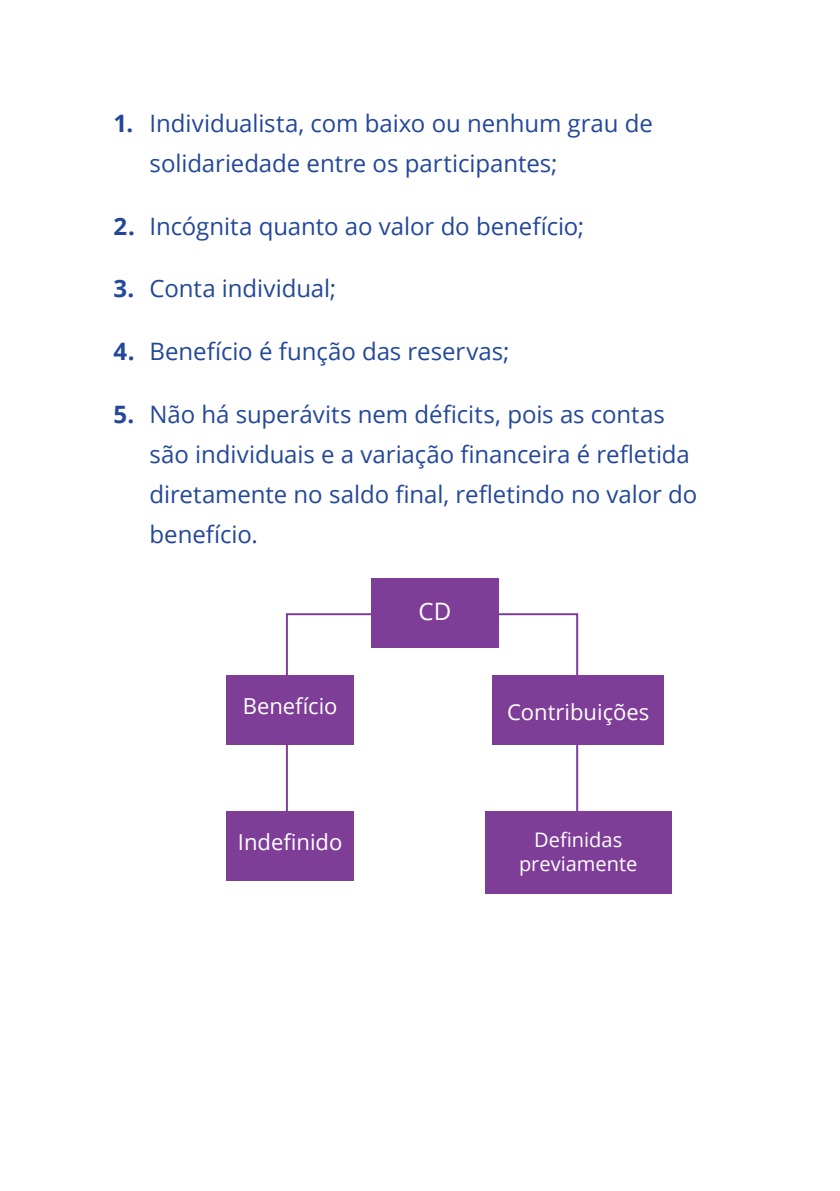
<style>
.page{position:relative;width:840px;height:1191px;background:#fff}
.page>*{position:absolute;margin:0;border:0;box-sizing:border-box;transform-origin:0 0}
.t1{font:24px/40px "Open Sans";letter-spacing:-.005em;color:#23489a}
.t2{font:24px "Open Sans";color:#fff}
.t3{font:22px "Open Sans";color:#fff}
.t4{font:20px/24px "Open Sans";color:#fff;text-align:center}
.s1{font-weight:700}
</style>
<div class="page">
<div style="left:286px;top:613px;width:292px;height:245px;border:2px solid #7e3e98"></div>
<div style="left:371px;top:578px;width:127px;height:70px;background:#7e3e98"></div>
<div style="left:226px;top:675px;width:128px;height:69px;background:#7e3e98"></div>
<div style="left:492px;top:675px;width:171px;height:69px;background:#7e3e98"></div>
<div style="left:226px;top:811px;width:128px;height:69px;background:#7e3e98"></div>
<div style="left:484px;top:811px;width:187px;height:82px;background:#7e3e98"></div>
<p class="t1" style="left:149px;top:102px;width:504px;text-indent:-36px"><span class="s1">1.</span> Individualista, com baixo ou nenhum grau de solidariedade entre os participantes;</p>
<p class="t1" style="left:113px;top:205px;width:472px"><span class="s1">2.</span> Incógnita quanto ao valor do benefício;</p>
<p class="t1" style="left:113px;top:268px;width:224px"><span class="s1">3.</span> Conta individual;</p>
<p class="t1" style="left:113px;top:330px;width:397px"><span class="s1">4.</span> Benefício é função das reservas;</p>
<p class="t1" style="left:149px;top:393px;width:549px;text-indent:-36px"><span class="s1">5.</span> Não há superávits nem déficits, pois as contas são individuais e a variação financeira é refletida diretamente no saldo final, refletindo no valor do benefício.</p>
<p class="t2" style="left:418px;top:594px;width:34px">CD</p>
<p class="t3" style="left:242px;top:690px;width:96px">Benefício</p>
<p class="t3" style="left:507px;top:696px;width:144px">Contribuições</p>
<p class="t3" style="left:238px;top:826px;width:106px">Indefinido</p>
<p class="t4" style="left:518px;top:827px;width:120px">Definidas previamente</p>
</div>
